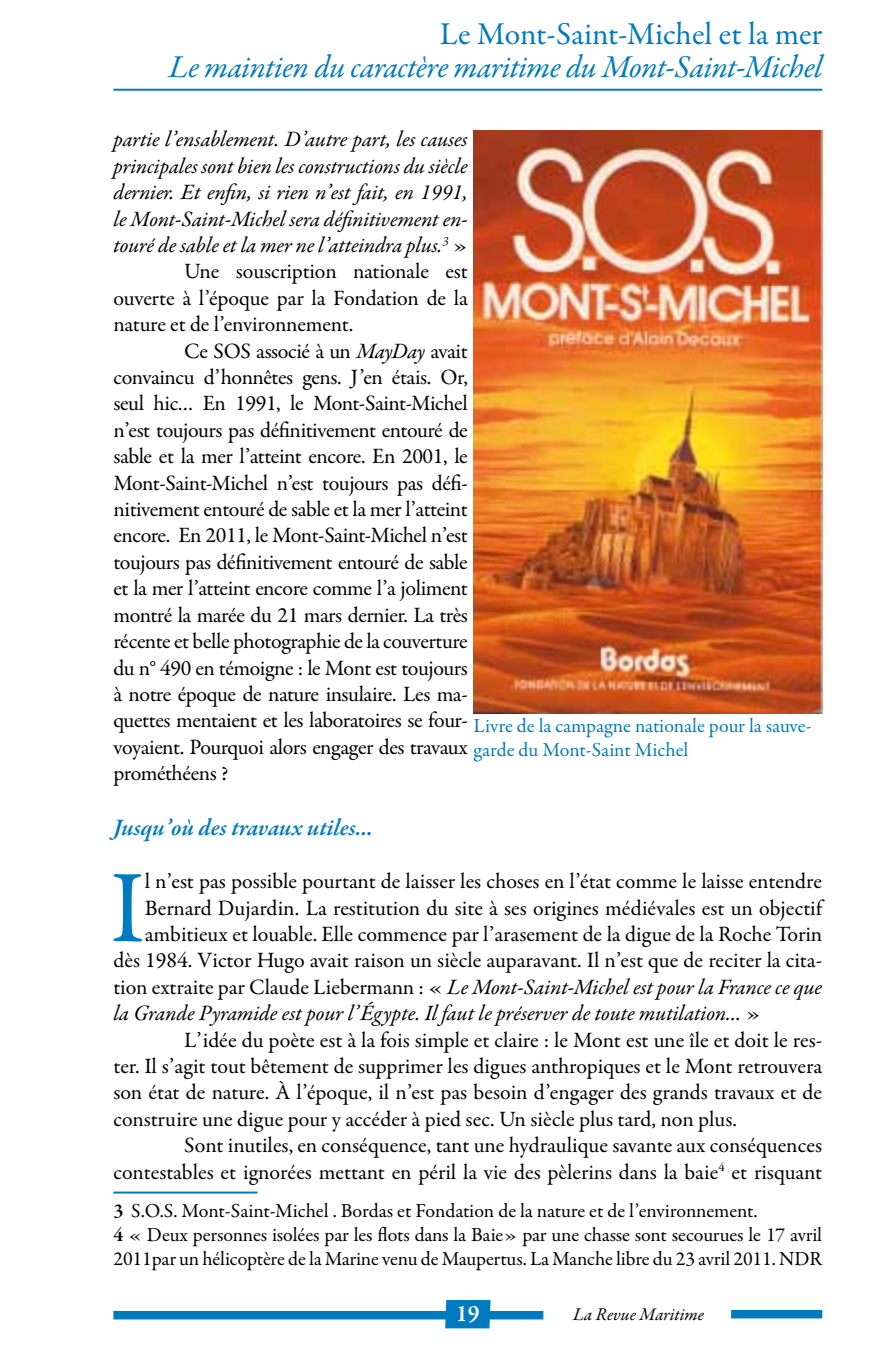
<style>
.page{position:relative;width:879px;height:1361px;background:#fff}
.page>*{position:absolute;margin:0;border:0;box-sizing:border-box;transform-origin:0 0}
.t1{font:103.4px "Garamond Premr Pro";color:#007bc0}
.t2{font:italic 32px "Garamond Premr Pro";letter-spacing:-.015em;color:#007bc0}
.t3{font:32px "Garamond Premr Pro";letter-spacing:-.005em;color:#007bc0}
.t4{font:italic 600 24px "Garamond Premr Pro";color:#007bc0}
.t5{font:600 24px "Garamond Premr Pro";color:#fff}
.t6{font:22px "Garamond Premr Pro";letter-spacing:-.01em;color:#000}
.t7{font:italic 22px "Garamond Premr Pro";letter-spacing:-.005em;color:#000}
.t8{font:20px/24px "Garamond Premr Pro";letter-spacing:-.005em;color:#000}
.t9{font:20px/24px "Garamond Premr Pro";letter-spacing:-.005em;color:#007bc0}
.t10{font:italic 18px "Garamond Premr Pro";color:#000}
.s1{font-style:normal}
.s2{font-style:italic}
.s3{font-weight:600}
</style>
<div class="page">
<div style="left:113px;top:1311px;width:430px;height:8px;background:#007bc0"></div>
<div style="left:731px;top:1310px;width:91px;height:8px;background:#007bc0"></div>
<svg style="left:445px;top:1300px;width:45px;height:28px"></svg>
<hr style="left:113px;top:89px;width:709px;height:2px;background:#007bbe">
<hr style="left:113px;top:1191px;width:144px;height:2px;background:#007bc0">
<img style="left:473px;top:130px;width:349px;height:583px">
<h2 class="t3" style="left:440px;top:15px;width:384px">Le Mont-Saint-Michel et la mer</h2>
<h2 class="t2" style="left:169px;top:47px;width:655px">Le maintien du caractère maritime du Mont-Saint-Michel</h2>
<p class="t7" style="left:113px;top:126px;width:356px">partie l’ensablement. D’autre part, les causes</p>
<p class="t7" style="left:113px;top:152px;width:356px">principales sont bien les constructions du siècle</p>
<p class="t7" style="left:113px;top:178px;width:356px">dernier. Et enfin, si rien n’est fait, en 1991,</p>
<p class="t7" style="left:113px;top:205px;width:356px">le Mont-Saint-Michel sera définitivement en-</p>
<p class="t7" style="left:113px;top:231px;width:356px">touré de sable et la mer ne l’atteindra plus.<sup>3</sup> <span class="s1">»</span></p>
<p class="t6" style="left:184px;top:258px;width:285px">Une souscription nationale est</p>
<p class="t6" style="left:113px;top:285px;width:356px">ouverte à l’époque par la Fondation de la</p>
<p class="t6" style="left:113px;top:311px;width:241px">nature et de l’environnement.</p>
<p class="t6" style="left:184px;top:337px;width:285px">Ce SOS associé à un <span class="s2">MayDay</span> avait</p>
<p class="t6" style="left:113px;top:364px;width:356px">convaincu d’honnêtes gens. J’en étais. Or,</p>
<p class="t6" style="left:113px;top:390px;width:356px">seul hic… En 1991, le Mont-Saint-Michel</p>
<p class="t6" style="left:113px;top:417px;width:356px">n’est toujours pas définitivement entouré de</p>
<p class="t6" style="left:113px;top:443px;width:356px">sable et la mer l’atteint encore. En 2001, le</p>
<p class="t6" style="left:113px;top:469px;width:356px">Mont-Saint-Michel n’est toujours pas défi-</p>
<p class="t6" style="left:113px;top:496px;width:356px">nitivement entouré de sable et la mer l’atteint</p>
<p class="t6" style="left:113px;top:522px;width:356px">encore. En 2011, le Mont-Saint-Michel n’est</p>
<p class="t6" style="left:113px;top:549px;width:356px">toujours pas définitivement entouré de sable</p>
<p class="t6" style="left:113px;top:575px;width:356px">et la mer l’atteint encore comme l’a joliment</p>
<p class="t6" style="left:113px;top:601px;width:356px">montré la marée du 21 mars dernier. La très</p>
<p class="t6" style="left:113px;top:628px;width:356px">récente et belle photographie de la couverture</p>
<p class="t6" style="left:113px;top:654px;width:356px">du n° 490 en témoigne : le Mont est toujours</p>
<p class="t6" style="left:113px;top:681px;width:356px">à notre époque de nature insulaire. Les ma-</p>
<p class="t6" style="left:113px;top:707px;width:356px">quettes mentaient et les laboratoires se four-</p>
<p class="t6" style="left:113px;top:733px;width:356px">voyaient. Pourquoi alors engager des travaux</p>
<p class="t6" style="left:113px;top:760px;width:116px">prométhéens ?</p>
<p class="t4" style="left:113px;top:813px;width:261px">Jusqu’où des travaux utiles…</p>
<h1 class="t1" style="left:110px;top:846px;width:37px">I</h1>
<p class="t6" style="left:145px;top:868px;width:679px">l n’est pas possible pourtant de laisser les choses en l’état comme le laisse entendre</p>
<p class="t9" style="left:473px;top:714px;width:340px">Livre de la campagne nationale pour la sauve&shy;garde du Mont-Saint Michel</p>
<p class="t6" style="left:145px;top:894px;width:679px">Bernard Dujardin. La restitution du site à ses origines médiévales est un objectif</p>
<p class="t6" style="left:145px;top:921px;width:679px">ambitieux et louable. Elle commence par l’arasement de la digue de la Roche Torin</p>
<p class="t6" style="left:113px;top:947px;width:710px">dès 1984. Victor Hugo avait raison un siècle auparavant. Il n’est que de reciter la cita-</p>
<p class="t7" style="left:113px;top:973px;width:710px"><span class="s1">tion extraite par Claude Liebermann : «</span> Le Mont-Saint-Michel est pour la France ce que</p>
<p class="t7" style="left:113px;top:999px;width:649px">la Grande Pyramide est pour l’Égypte. Il faut le préserver de toute mutilation… <span class="s1">»</span></p>
<p class="t6" style="left:184px;top:1026px;width:639px">L’idée du poète est à la fois simple et claire : le Mont est une île et doit le res-</p>
<p class="t6" style="left:113px;top:1053px;width:710px">ter. Il s’agit tout bêtement de supprimer les digues anthropiques et le Mont retrouvera</p>
<p class="t6" style="left:113px;top:1079px;width:710px">son état de nature. À l’époque, il n’est pas besoin d’engager des grands travaux et de</p>
<p class="t6" style="left:113px;top:1105px;width:625px">construire une digue pour y accéder à pied sec. Un siècle plus tard, non plus.</p>
<p class="t6" style="left:184px;top:1132px;width:639px">Sont inutiles, en conséquence, tant une hydraulique savante aux conséquences</p>
<p class="t6" style="left:113px;top:1158px;width:710px">contestables et ignorées mettant en péril la vie des pèlerins dans la baie<sup>4</sup> et risquant</p>
<p class="t8" style="left:113px;top:1198px;width:710px"><span class="s3">3</span> S.O.S. Mont-Saint-Michel . Bordas et Fondation de la nature et de l’environnement.<br><span class="s3">4</span> « Deux personnes isolées par les flots dans la Baie» par une chasse sont secourues le 17 avril<br>2011par un hélicoptère de la Marine venu de Maupertus. La Manche libre du 23 avril 2011. NDR</p>
<p class="t5" style="left:456px;top:1299px;width:25px">19</p>
<p class="t10" style="left:573px;top:1303px;width:132px">La Revue Maritime</p>
</div>
